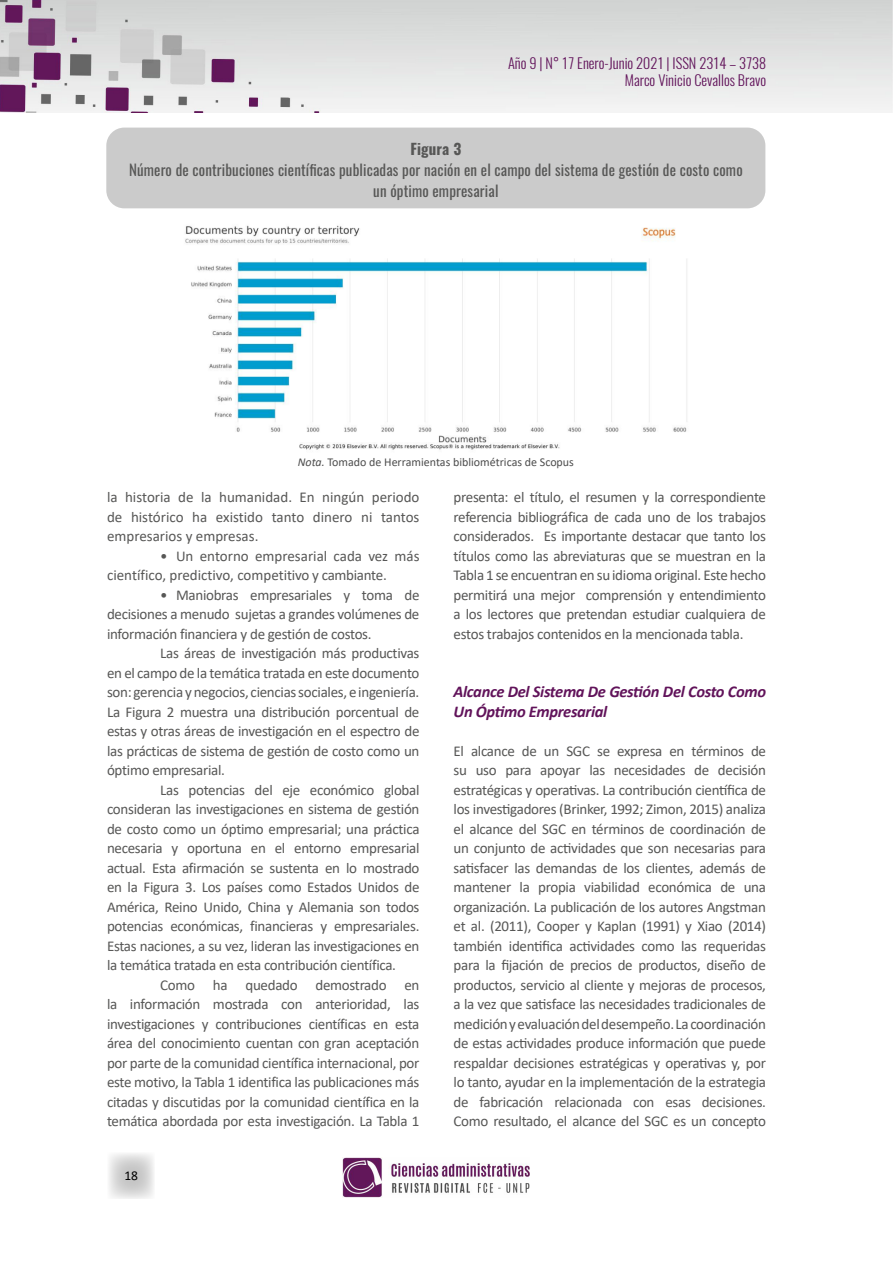
<style>
.page{position:relative;width:893px;height:1263px;background:#fff}
.page>*{position:absolute;margin:0;border:0;box-sizing:border-box;transform-origin:0 0}
.t1{font:italic 700 16.5px/19.5px "Calibri";letter-spacing:-.02em;color:#61135a}
.t2{font:15px/19.5px "Calibri";letter-spacing:-.02em;color:#575756;text-align:justify}
.t3{font:15px/21px "Oswald";letter-spacing:.01em;color:#575756;text-align:center}
.t4{font:15px/19.5px "Calibri";color:#575756}
.t5{font:700 15px "Oswald";letter-spacing:.01em;color:#575756}
.t6{font:300 14.4px/17.2px "Oswald";color:#61135a;text-align:right}
.t7{font:13.5px "Calibri";color:#000}
.t8{font:12px "Calibri";color:#4d4d4d}
.s1{font-style:italic}
</style>
<div class="page">
<svg style="left:109px;top:1153px;width:45px;height:46px"></svg>
<img style="left:0;top:0;width:893px;height:112px">
<img style="left:342px;top:1157px;width:187px;height:41px">
<div style="left:106px;top:128px;width:659px;height:80px;background:#c6c6c6;border-radius:18px"></div>
<img style="left:185px;top:225px;width:502px;height:225px">
<p class="t6" style="left:508px;top:52px;width:260px">Año 9 | N° 17 Enero-Junio 2021 | ISSN 2314 – 3738<br>Marco Vinicio Cevallos Bravo</p>
<p class="t5" style="left:410px;top:141px;width:53px">Figura 3</p>
<p class="t3" style="left:129px;top:158px;width:615px">Número de contribuciones científicas publicadas por nación en el campo del sistema de gestión de costo como un óptimo empresarial</p>
<p class="t8" style="left:298px;top:454px;width:278px"><span class="s1">Nota.</span> Tomado de Herramientas bibliométricas de Scopus</p>
<p class="t2" style="left:107px;top:487px;width:314px">la historia de la humanidad. En ningún periodo de histórico ha existido tanto dinero ni tantos empresarios y empresas.</p>
<p class="t4" style="left:107px;top:546px;width:314px;text-indent:53px">• Un entorno empresarial cada vez más científico, predictivo, competitivo y cambiante.</p>
<p class="t2" style="left:107px;top:585px;width:314px;text-indent:53px">• Maniobras empresariales y toma de decisiones a menudo sujetas a grandes volúmenes de información financiera y de gestión de costos.</p>
<p class="t2" style="left:107px;top:643px;width:314px;text-indent:53px">Las áreas de investigación más productivas en el campo de la temática tratada en este documento son: gerencia y negocios, ciencias sociales, e ingeniería.<br>La Figura 2 muestra una distribución porcentual de estas y otras áreas de investigación en el espectro de las prácticas de sistema de gestión de costo como un óptimo empresarial.</p>
<p class="t2" style="left:107px;top:780px;width:314px;text-indent:53px">Las potencias del eje económico global consideran las investigaciones en sistema de gestión de costo como un óptimo empresarial; una práctica necesaria y oportuna en el entorno empresarial actual. Esta afirmación se sustenta en lo mostrado en la Figura 3. Los países como Estados Unidos de América, Reino Unido, China y Alemania son todos potencias económicas, financieras y empresariales.<br>Estas naciones, a su vez, lideran las investigaciones en la temática tratada en esta contribución científica.</p>
<p class="t2" style="left:107px;top:975px;width:314px;text-indent:53px">Como ha quedado demostrado en la información mostrada con anterioridad, las investigaciones y contribuciones científicas en esta área del conocimiento cuentan con gran aceptación por parte de la comunidad científica internacional, por este motivo, la Tabla 1 identifica las publicaciones más citadas y discutidas por la comunidad científica en la temática abordada por esta investigación. La Tabla 1</p>
<p class="t7" style="left:124px;top:1166px;width:15px">18</p>
<p class="t2" style="left:454px;top:487px;width:314px">presenta: el título, el resumen y la correspondiente referencia bibliográfica de cada uno de los trabajos considerados. Es importante destacar que tanto los títulos como las abreviaturas que se muestran en la Tabla 1 se encuentran en su idioma original. Este hecho permitirá una mejor comprensión y entendimiento a los lectores que pretendan estudiar cualquiera de estos trabajos contenidos en la mencionada tabla.</p>
<p class="t1" style="left:454px;top:682px;width:314px">Alcance Del Sistema De Gestión Del Costo Como<br>Un Óptimo Empresarial</p>
<p class="t2" style="left:454px;top:741px;width:314px">El alcance de un SGC se expresa en términos de su uso para apoyar las necesidades de decisión estratégicas y operativas. La contribución científica de los investigadores (Brinker, 1992; Zimon, 2015) analiza el alcance del SGC en términos de coordinación de un conjunto de actividades que son necesarias para satisfacer las demandas de los clientes, además de mantener la propia viabilidad económica de una organización. La publicación de los autores Angstman et al. (2011), Cooper y Kaplan (1991) y Xiao (2014) también identifica actividades como las requeridas para la fijación de precios de productos, diseño de productos, servicio al cliente y mejoras de procesos, a la vez que satisface las necesidades tradicionales de medición y evaluación del desempeño. La coordinación de estas actividades produce información que puede respaldar decisiones estratégicas y operativas y, por lo tanto, ayudar en la implementación de la estrategia de fabricación relacionada con esas decisiones.<br>Como resultado, el alcance del SGC es un concepto</p>
</div>
